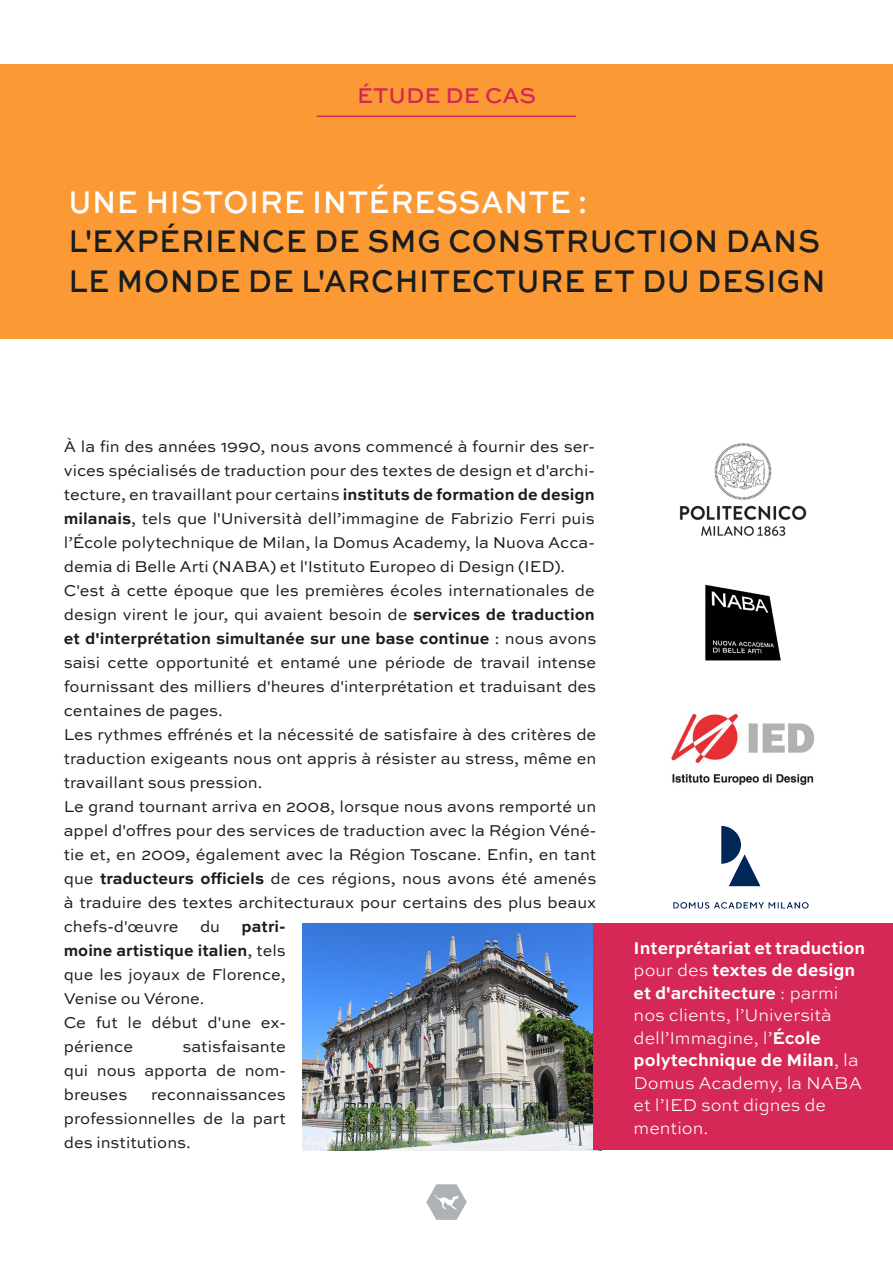
<style>
.page{position:relative;width:893px;height:1263px;background:#fff}
.page>*{position:absolute;margin:0;border:0;box-sizing:border-box;transform-origin:0 0}
.t1{font:500 33px/39.6px "Sweet Sans Pro";letter-spacing:.02em;color:#181d20;scale:.9 1}
.t2{font:500 33px "Sweet Sans Pro";letter-spacing:.02em;color:#fff;scale:.9 1}
.t3{font:500 22.5px "Sweet Sans Pro";color:#d62856}
.t4{font:300 18px/22.5px "Sweet Sans Pro";color:#fff}
.t5{font:16.5px/24px "Sweet Sans Pro";color:#181d20;text-align:justify}
.s1{font-weight:700}
</style>
<div class="page">
<img style="left:302px;top:923px;width:291px;height:227px">
<div style="left:593px;top:923px;width:300px;height:227px;background:#d62856"></div>
<img style="left:679px;top:443px;width:128px;height:93px">
<div style="left:0;top:64px;width:893px;height:275px;background:#fb9934"></div>
<hr style="left:317px;top:116px;width:259px;height:1px;background:#d62856">
<svg style="left:426px;top:1184px;width:41px;height:36px"></svg>
<img style="left:705px;top:584px;width:76px;height:77px">
<img style="left:671px;top:713px;width:143px;height:73px">
<img style="left:673px;top:826px;width:136px;height:83px">
<p class="t3" style="left:357px;top:79px;width:180px">ÉTUDE DE CAS</p>
<p class="t2" style="left:68px;top:177px;width:578px">UNE HISTOIRE INTÉRESSANTE :</p>
<p class="t1" style="left:68px;top:220px;width:843px">L'EXPÉRIENCE DE SMG CONSTRUCTION DANS<br>LE MONDE DE L'ARCHITECTURE ET DU DESIGN</p>
<p class="t5" style="left:64px;top:433px;width:533px">À la fin des années 1990, nous avons commencé à fournir des ser&shy;vices spécialisés de traduction pour des textes de design et d'archi&shy;tecture, en travaillant pour certains <span class="s1">instituts de formation de design milanais</span>, tels que l'Università dell’immagine de Fabrizio Ferri puis l’École polytechnique de Milan, la Domus Academy, la Nuova Acca&shy;demia di Belle Arti (NABA) et l'Istituto Europeo di Design (IED).</p>
<p class="t5" style="left:64px;top:577px;width:534px">C'est à cette époque que les premières écoles internationales de design virent le jour, qui avaient besoin de <span class="s1">services de traduction et d'interprétation simultanée sur une base continue</span> : nous avons saisi cette opportunité et entamé une période de travail intense fournissant des milliers d'heures d'interprétation et traduisant des centaines de pages.</p>
<p class="t5" style="left:64px;top:721px;width:534px">Les rythmes effrénés et la nécessité de satisfaire à des critères de traduction exigeants nous ont appris à résister au stress, même en travaillant sous pression.</p>
<p class="t5" style="left:64px;top:793px;width:534px">Le grand tournant arriva en 2008, lorsque nous avons remporté un appel d'offres pour des services de traduction avec la Région Véné&shy;tie et, en 2009, également avec la Région Toscane. Enfin, en tant que <span class="s1">traducteurs officiels</span> de ces régions, nous avons été amenés à traduire des textes architecturaux pour certains des plus beaux chefs-d'œuvre</p>
<p class="t5" style="left:64px;top:913px;width:224px;text-indent:178px"><span class="s1">patri&shy;moine artistique italien</span>, tels que les joyaux de Florence, Venise ou Vérone.</p>
<p class="t5" style="left:64px;top:1009px;width:224px">Ce fut le début d'une ex&shy;périence</p>
<p class="t5" style="left:200px;top:913px;width:22px">du</p>
<p class="t5" style="left:64px;top:1033px;width:224px;text-indent:119px">satisfaisante qui nous apporta de nom&shy;breuses</p>
<p class="t5" style="left:64px;top:1081px;width:224px;text-indent:87px">reconnaissances professionnelles de la part des institutions.</p>
<p class="t4" style="left:634px;top:936px;width:233px"><span class="s1">Interprétariat et traduction </span>pour des <span class="s1">textes de design et d'architecture</span> : parmi nos clients, l’Università dell’Immagine, l’<span class="s1">École polytechnique de Milan</span>, la<br>Domus Academy, la NABA et l’IED sont dignes de mention.</p>
</div>
